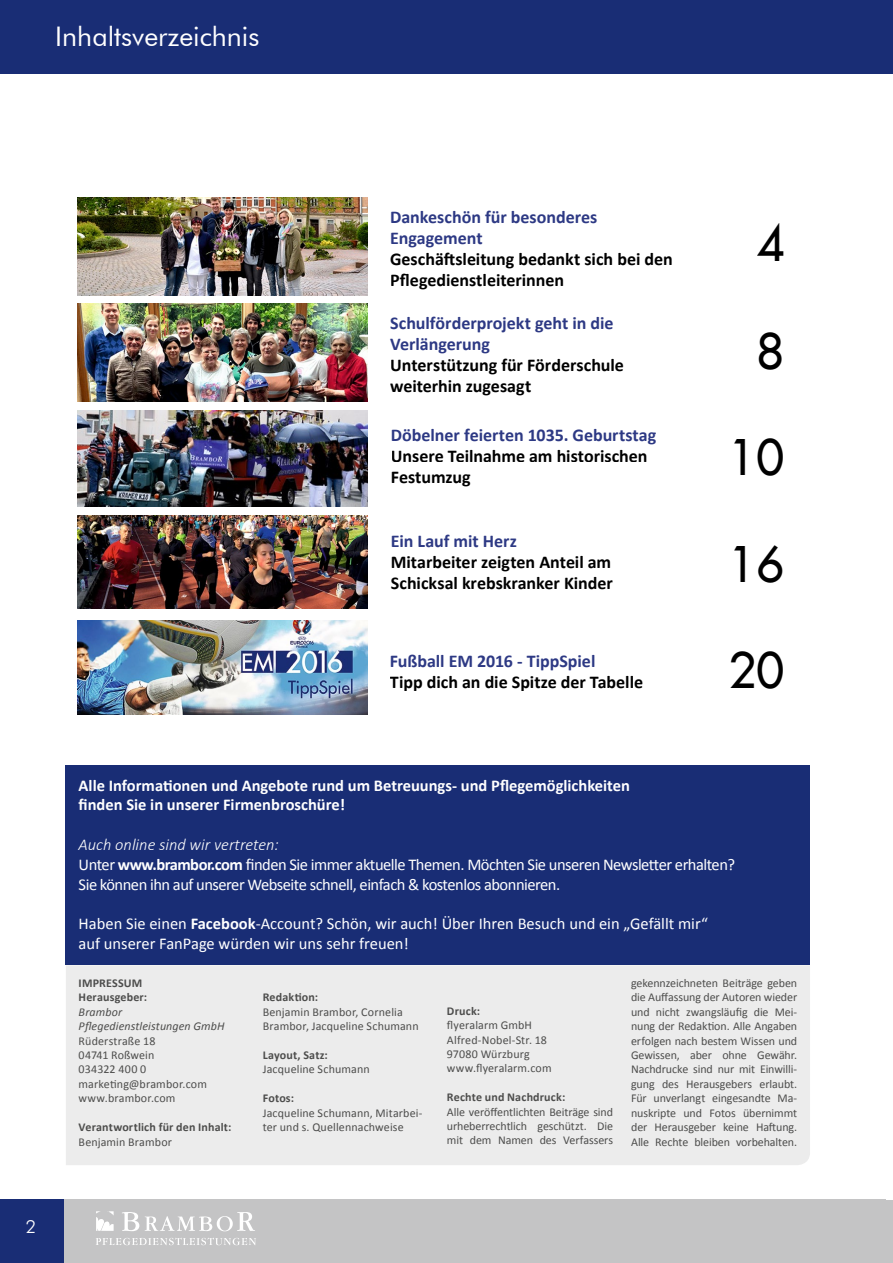
<style>
.page{position:relative;width:893px;height:1263px;background:#fff}
.page>*{position:absolute;margin:0;border:0;box-sizing:border-box;transform-origin:0 0}
.t1{font:48px "Futura LT";color:#000}
.t2{font:27px "Futura BT";color:#fff}
.t3{font:700 18px/21px "Calibri";color:#000}
.t4{font:700 18px/21px "Calibri";color:#2d3984}
.t5{font:300 18px "Futura BT";color:#fff}
.t6{font:16.5px/19.8px "Calibri";letter-spacing:-.03em;color:#fff}
.t7{font:16.5px/19.8px "Calibri";color:#fff}
.t8{font:700 16.5px/19.8px "Calibri";color:#fff}
.t9{font:12px/14.4px "Calibri";letter-spacing:.01em;color:#4d4d4c}
.t10{font:700 12px/14.4px "Calibri";letter-spacing:.015em;color:#4d4d4c}
.t11{font:italic 12px/14.4px "Calibri";letter-spacing:.01em;color:#4d4d4c}
.s1{font-weight:300;font-style:italic}
.s2{font-weight:700}
</style>
<div class="page">
<div style="left:0;top:0;width:893px;height:73px;background:#192d75"></div>
<hr style="left:0;top:72px;width:893px;height:2px;background:#192d75">
<div style="left:0;top:1199px;width:893px;height:64px;background:#c4c4c5"></div>
<svg style="left:122px;top:1212px;width:133px;height:19px"></svg>
<svg style="left:96px;top:1238px;width:160px;height:7px"></svg>
<svg style="left:96px;top:1211px;width:18px;height:20px"></svg>
<div style="left:0;top:1199px;width:64px;height:64px;background:#192d75"></div>
<div style="left:66px;top:965px;width:744px;height:200px;background:#ececec"></div>
<div style="left:66px;top:765px;width:744px;height:200px;background:#192d75"></div>
<img style="left:78px;top:620px;width:290px;height:94px">
<img style="left:78px;top:515px;width:290px;height:94px">
<img style="left:78px;top:410px;width:290px;height:96px">
<img style="left:78px;top:303px;width:290px;height:99px">
<img style="left:78px;top:198px;width:290px;height:98px">
<h2 class="t2" style="left:55px;top:20px;width:206px">Inhaltsverzeichnis</h2>
<h3 class="t5" style="left:26px;top:1216px;width:12px">2</h3>
<h3 class="t4" style="left:390px;top:206px;width:209px">Dankeschön für besonderes<br>Engagement</h3>
<h3 class="t3" style="left:390px;top:248px;width:284px">Geschäftsleitung bedankt sich bei den<br>Pflegedienstleiterinnen</h3>
<h3 class="t4" style="left:390px;top:312px;width:225px">Schulförderprojekt geht in die<br>Verlängerung</h3>
<h3 class="t3" style="left:390px;top:354px;width:235px">Unterstützung für Förderschule weiterhin zugesagt</h3>
<h3 class="t4" style="left:391px;top:423px;width:267px">Döbelner feierten 1035. Geburtstag</h3>
<h3 class="t3" style="left:391px;top:444px;width:258px">Unsere Teilnahme am historischen<br>Festumzug</h3>
<h3 class="t4" style="left:391px;top:530px;width:128px">Ein Lauf mit Herz</h3>
<h3 class="t3" style="left:391px;top:551px;width:224px">Mitarbeiter zeigten Anteil am<br>Schicksal krebskranker Kinder</h3>
<h3 class="t4" style="left:390px;top:650px;width:207px">Fußball EM 2016 - TippSpiel</h3>
<h3 class="t3" style="left:390px;top:671px;width:255px">Tipp dich an die Spitze der Tabelle</h3>
<h1 class="t1" style="left:757px;top:212px;width:29px">4</h1>
<h1 class="t1" style="left:756px;top:320px;width:29px">8</h1>
<h1 class="t1" style="left:729px;top:426px;width:57px">10</h1>
<h1 class="t1" style="left:729px;top:533px;width:57px">16</h1>
<h1 class="t1" style="left:729px;top:639px;width:57px">20</h1>
<h3 class="t8" style="left:79px;top:775px;width:553px">Alle Informationen und Angebote rund um Betreuungs- und Pflegemöglichkeiten finden Sie in unserer Firmenbroschüre!</h3>
<h3 class="t6" style="left:79px;top:834px;width:658px"><span class="s1">Auch online sind wir vertreten:<br></span>Unter <span class="s2">www.brambor.com</span> finden Sie immer aktuelle Themen. Möchten Sie unseren Newsletter erhalten?<br>Sie können ihn auf unserer Webseite schnell, einfach &amp; kostenlos abonnieren.</h3>
<h3 class="t7" style="left:79px;top:913px;width:631px">Haben Sie einen <span class="s2">Facebook</span>-Account? Schön, wir auch! Über Ihren Besuch und ein „Gefällt mir“ auf unserer FanPage würden wir uns sehr freuen!</h3>
<p class="t10" style="left:79px;top:975px;width:70px">IMPRESSUM<br>Herausgeber:</p>
<p class="t11" style="left:79px;top:1004px;width:147px">Brambor<br>Pflegedienstleistungen GmbH</p>
<p class="t9" style="left:79px;top:1033px;width:130px">Rüderstraße 18<br>04741 Roßwein<br>034322 400 0 marketing@brambor.com www.brambor.com</p>
<p class="t10" style="left:79px;top:1119px;width:154px">Verantwortlich für den Inhalt:</p>
<p class="t9" style="left:79px;top:1134px;width:95px">Benjamin Brambor</p>
<p class="t10" style="left:263px;top:990px;width:57px">Redaktion:</p>
<p class="t9" style="left:263px;top:1004px;width:157px">Benjamin Brambor, Cornelia<br>Brambor, Jacqueline Schumann</p>
<p class="t10" style="left:263px;top:1047px;width:67px">Layout, Satz:</p>
<p class="t9" style="left:263px;top:1062px;width:108px">Jacqueline Schumann</p>
<p class="t10" style="left:263px;top:1091px;width:33px">Fotos:</p>
<p class="t9" style="left:263px;top:1105px;width:161px">Jacqueline Schumann, Mitarbei&shy;ter und s. Quellennachweise</p>
<p class="t10" style="left:447px;top:1003px;width:35px">Druck:</p>
<p class="t9" style="left:447px;top:1018px;width:106px">flyeralarm GmbH<br>Alfred-Nobel-Str. 18<br>97080 Würzburg www.flyeralarm.com</p>
<p class="t10" style="left:447px;top:1089px;width:120px">Rechte und Nachdruck:</p>
<p class="t9" style="left:447px;top:1104px;width:168px;text-align:justify">Alle veröffentlichten Beiträge sind urheberrechtlich geschützt. Die mit dem Namen des Verfassers</p>
<p class="t9" style="left:631px;top:975px;width:168px;text-align:justify">gekennzeichneten Beiträge geben die Auffassung der Autoren wieder und nicht zwangsläufig die Mei&shy;nung der Redaktion. Alle Angaben erfolgen nach bestem Wissen und Gewissen, aber ohne Gewähr.<br>Nachdrucke sind nur mit Einwilli&shy;gung des Herausgebers erlaubt.<br>Für unverlangt eingesandte Ma&shy;nuskripte und Fotos übernimmt der Herausgeber keine Haftung.<br>Alle Rechte bleiben vorbehalten.</p>
</div>
